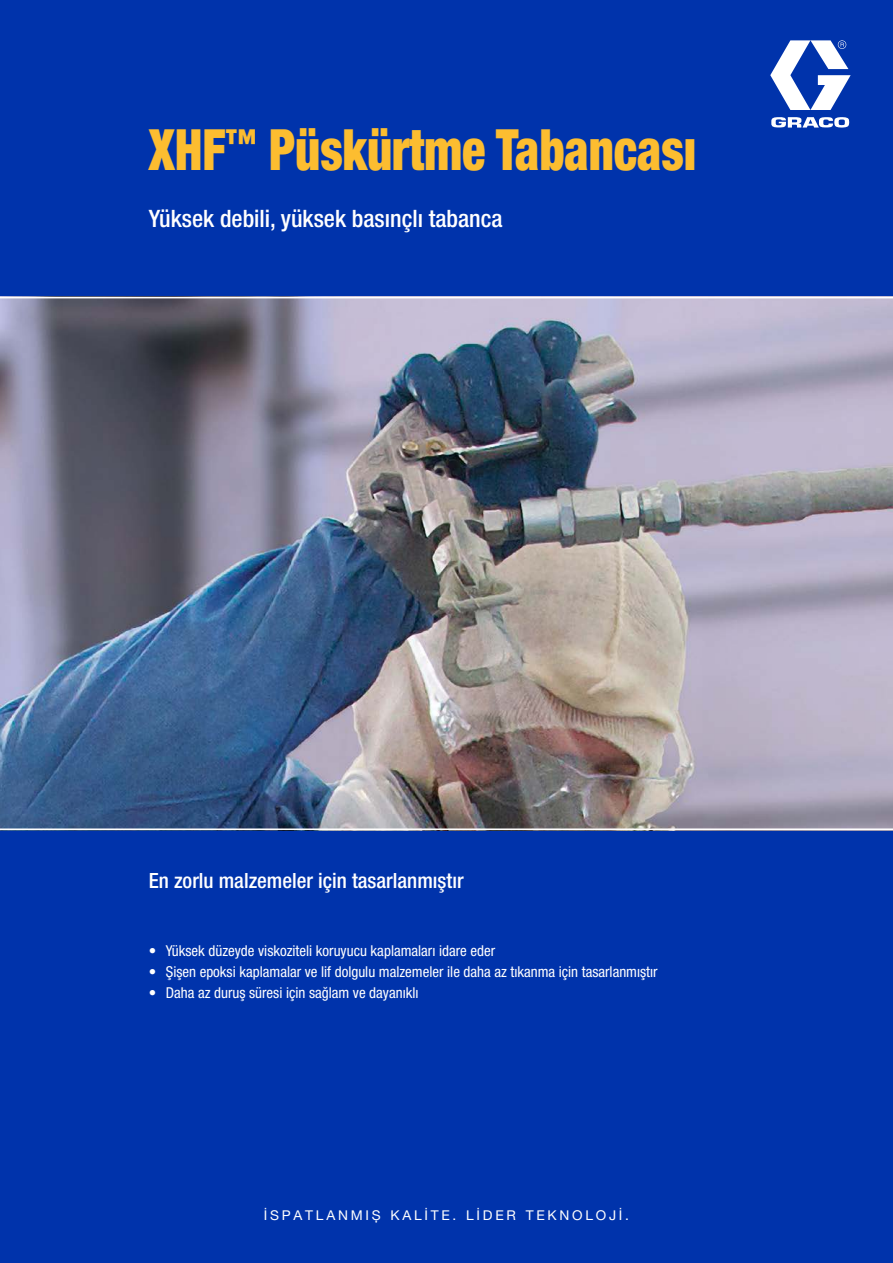
<style>
.page{position:relative;width:893px;height:1263px;background:#0033ab}
.page>*{position:absolute;margin:0;border:0;box-sizing:border-box;transform-origin:0 0}
.t1{font:900 condensed 57px "Helvetica Neue LTCE";color:#fcbd30;scale:.85 1}
.t2{font:500 condensed 24px "Helvetica Neue LTCE";color:#fff}
.t3{font:500 condensed 21px "Helvetica Neue LTCE";color:#fff}
.t4{font:condensed 15px "Helvetica Neue LTCE";color:#fff}
.t5{font:13.5px "Helvetica Neue LT Pro";letter-spacing:.2em;color:#fff}
.s1{font-family:"Helvetica Neue LT Std"}
</style>
<div class="page">
<img style="left:0;top:298px;width:893px;height:530px">
<svg style="left:770px;top:40px;width:81px;height:88px"></svg>
<hr style="left:0;top:297px;width:893px;height:1px;background:#fff">
<hr style="left:0;top:828px;width:893px;height:2px;background:#fff">
<h1 class="t1" style="left:149px;top:115px;width:646px">XHF<sup>™</sup> Püskürtme Tabancası</h1>
<h2 class="t2" style="left:149px;top:204px;width:355px">Yüksek debili, yüksek basınçlı tabanca</h2>
<h3 class="t3" style="left:149px;top:868px;width:316px">En zorlu malzemeler için tasarlanmıştır</h3>
<p class="t4" style="left:149px;top:942px;width:348px"><span class="s1">•</span> Yüksek düzeyde viskoziteli koruyucu kaplamaları idare eder</p>
<p class="t4" style="left:149px;top:963px;width:510px"><span class="s1">•</span> Şişen epoksi kaplamalar ve lif dolgulu malzemeler ile daha az tıkanma için tasarlanmıştır</p>
<p class="t4" style="left:149px;top:984px;width:271px"><span class="s1">•</span> Daha az duruş süresi için sağlam ve dayanıklı</p>
<p class="t5" style="left:264px;top:1207px;width:367px">İSPATLANMIŞ KALİTE. LİDER TEKNOLOJİ.</p>
</div>
